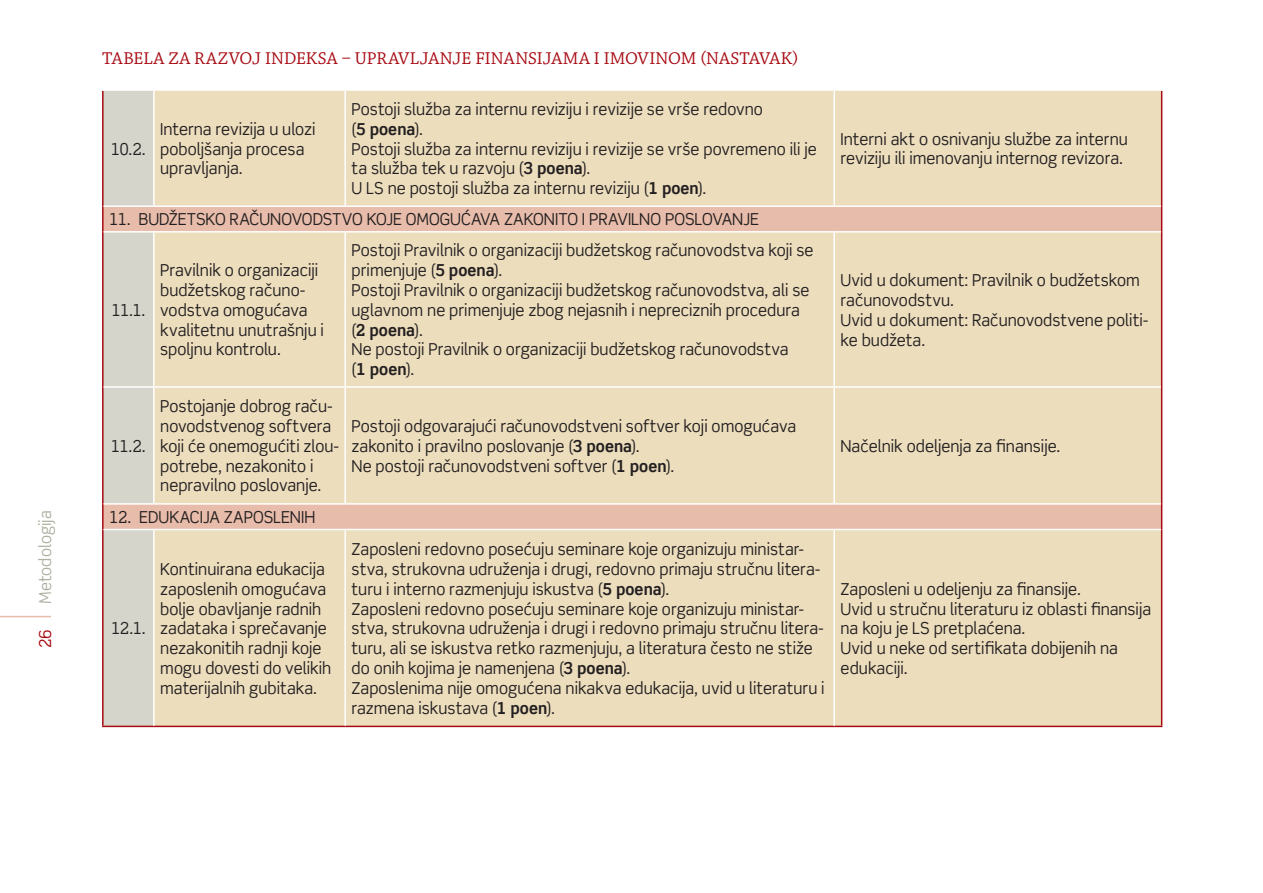
<style>
.page{position:relative;width:1263px;height:893px;background:#fff}
.page>*{position:absolute;margin:0;border:0;box-sizing:border-box;transform-origin:0 0}
.Naziv_priloga{font:18px "Chaparral Pro";letter-spacing:.005em;color:#a70a12}
._00_Normal{font:16.5px/19.8px "Scene";color:#231f20;scale:.95 1}
.t1{font:16.5px "Scene";color:#b0b0a1;scale:.95 1}
.t2{font:16.5px "Scene";color:#a70a12;scale:.95 1}
.s1{font-weight:700}
</style>
<div class="page">
<hr style="left:0;top:616px;width:51px;height:1px;background:#e8bcaa">
<div style="left:104px;top:91px;width:49px;height:635px;background:#d6d5cc"></div>
<div style="left:155px;top:91px;width:1006px;height:635px;background:#ecddbd"></div>
<svg style="left:104px;top:207px;width:1057px;height:322px;background:#ead7ba"></svg>
<hr style="left:102px;top:91px;width:2px;height:115px;background:#a70a12">
<hr style="left:1161px;top:91px;width:1px;height:115px;background:#a70a12">
<hr style="left:102px;top:206px;width:2px;height:26px;background:#a70a12">
<svg style="left:1161px;top:206px;width:1px;height:26px"></svg>
<hr style="left:102px;top:232px;width:2px;height:155px;background:#a70a12">
<hr style="left:1161px;top:232px;width:1px;height:155px;background:#a70a12">
<hr style="left:102px;top:387px;width:2px;height:117px;background:#a70a12">
<hr style="left:1161px;top:387px;width:1px;height:117px;background:#a70a12">
<hr style="left:102px;top:504px;width:2px;height:25px;background:#a70a12">
<svg style="left:1161px;top:504px;width:1px;height:25px"></svg>
<hr style="left:102px;top:529px;width:2px;height:197px;background:#a70a12">
<hr style="left:1161px;top:529px;width:1px;height:197px;background:#a70a12">
<hr style="left:102px;top:726px;width:52px;height:1px;background:#a70a12">
<hr style="left:154px;top:726px;width:191px;height:1px;background:#a70a12">
<hr style="left:345px;top:726px;width:489px;height:1px;background:#a70a12">
<hr style="left:834px;top:726px;width:328px;height:1px;background:#a70a12">
<hr style="left:344px;top:91px;width:2px;height:114px;background:#fff">
<hr style="left:833px;top:91px;width:2px;height:114px;background:#fff">
<hr style="left:104px;top:205px;width:50px;height:2px;background:#fff">
<hr style="left:154px;top:205px;width:191px;height:2px;background:#fff">
<hr style="left:345px;top:205px;width:489px;height:2px;background:#fff">
<hr style="left:834px;top:205px;width:327px;height:2px;background:#fff">
<hr style="left:104px;top:231px;width:50px;height:2px;background:#fff">
<hr style="left:154px;top:231px;width:191px;height:2px;background:#fff">
<hr style="left:153px;top:233px;width:2px;height:153px;background:#fff">
<hr style="left:345px;top:231px;width:489px;height:2px;background:#fff">
<hr style="left:344px;top:233px;width:2px;height:153px;background:#fff">
<hr style="left:834px;top:231px;width:327px;height:2px;background:#fff">
<hr style="left:833px;top:233px;width:2px;height:153px;background:#fff">
<hr style="left:104px;top:386px;width:50px;height:2px;background:#fff">
<hr style="left:154px;top:386px;width:191px;height:2px;background:#fff">
<hr style="left:153px;top:388px;width:2px;height:115px;background:#fff">
<hr style="left:345px;top:386px;width:489px;height:2px;background:#fff">
<hr style="left:344px;top:388px;width:2px;height:115px;background:#fff">
<hr style="left:834px;top:386px;width:327px;height:2px;background:#fff">
<hr style="left:833px;top:388px;width:2px;height:115px;background:#fff">
<hr style="left:104px;top:503px;width:50px;height:2px;background:#fff">
<hr style="left:154px;top:503px;width:191px;height:2px;background:#fff">
<hr style="left:345px;top:503px;width:489px;height:2px;background:#fff">
<hr style="left:834px;top:503px;width:327px;height:2px;background:#fff">
<hr style="left:104px;top:529px;width:50px;height:1px;background:#fff">
<hr style="left:154px;top:529px;width:191px;height:1px;background:#fff">
<hr style="left:345px;top:529px;width:489px;height:1px;background:#fff">
<hr style="left:344px;top:530px;width:2px;height:196px;background:#fff">
<hr style="left:834px;top:529px;width:327px;height:1px;background:#fff">
<hr style="left:833px;top:530px;width:2px;height:196px;background:#fff">
<p class="t1" style="left:35px;top:604px;width:100px;rotate:-90deg">Metodologija</p>
<p class="t2" style="left:35px;top:648px;width:21px;rotate:-90deg">26</p>
<p class="Naziv_priloga" style="left:102px;top:49px;width:698px">TABELA ZA RAZVOJ INDEKSA – UPRAVLJANJE FINANSIJAMA I IMOVINOM (NASTAVAK)</p>
<p class="_00_Normal" style="left:111px;top:139px;width:38px">10.2.</p>
<p class="_00_Normal" style="left:160px;top:119px;width:165px">Interna revizija u ulozi poboljšanja procesa upravljanja.</p>
<p class="_00_Normal" style="left:352px;top:99px;width:435px">Postoji služba za internu reviziju i revizije se vrše redovno (<span class="s1">5 poena</span>).</p>
<p class="_00_Normal" style="left:352px;top:139px;width:491px">Postoji služba za internu reviziju i revizije se vrše povremeno ili je ta služba tek u razvoju (<span class="s1">3 poena</span>).</p>
<p class="_00_Normal" style="left:352px;top:178px;width:375px">U LS ne postoji služba za internu reviziju (<span class="s1">1 poen</span>).</p>
<p class="_00_Normal" style="left:109px;top:210px;width:686px">11. BUDŽETSKO RAČUNOVODSTVO KOJE OMOGUĆAVA ZAKONITO I PRAVILNO POSLOVANJE</p>
<p class="_00_Normal" style="left:111px;top:300px;width:37px">11.1.</p>
<p class="_00_Normal" style="left:111px;top:436px;width:38px">11.2.</p>
<p class="_00_Normal" style="left:160px;top:261px;width:174px">Pravilnik o organizaciji budžetskog računo&shy;vodstva omogućava kvalitetnu unutrašnju i spoljnu kontrolu.</p>
<p class="_00_Normal" style="left:160px;top:397px;width:189px">Postojanje dobrog raču&shy;novodstvenog softvera koji će onemogućiti zlou&shy;potrebe, nezakonito i nepravilno poslovanje.</p>
<p class="_00_Normal" style="left:109px;top:507px;width:218px">12. EDUKACIJA ZAPOSLENIH</p>
<p class="_00_Normal" style="left:111px;top:619px;width:38px">12.1.</p>
<p class="_00_Normal" style="left:160px;top:559px;width:182px">Kontinuirana edukacija zaposlenih omogućava bolje obavljanje radnih zadataka i sprečavanje nezakonitih radnji koje mogu dovesti do velikih materijalnih gubitaka.</p>
<p class="_00_Normal" style="left:352px;top:241px;width:488px">Postoji Pravilnik o organizaciji budžetskog računovodstva koji se primenjuje (<span class="s1">5 poena</span>).</p>
<p class="_00_Normal" style="left:352px;top:280px;width:483px">Postoji Pravilnik o organizaciji budžetskog računovodstva, ali se uglavnom ne primenjuje zbog nejasnih i nepreciznih procedura (<span class="s1">2 poena</span>).</p>
<p class="_00_Normal" style="left:352px;top:340px;width:462px">Ne postoji Pravilnik o organizaciji budžetskog računovodstva (<span class="s1">1 poen</span>).</p>
<p class="_00_Normal" style="left:352px;top:416px;width:470px">Postoji odgovarajući računovodstveni softver koji omogućava zakonito i pravilno poslovanje (<span class="s1">3 poena</span>).</p>
<p class="_00_Normal" style="left:352px;top:456px;width:341px">Ne postoji računovodstveni softver (<span class="s1">1 poen</span>).</p>
<p class="_00_Normal" style="left:352px;top:539px;width:495px">Zaposleni redovno posećuju seminare koje organizuju ministar&shy;stva, strukovna udruženja i drugi, redovno primaju stručnu litera&shy;turu i interno razmenjuju iskustva (<span class="s1">5 poena</span>).</p>
<p class="_00_Normal" style="left:352px;top:599px;width:498px">Zaposleni redovno posećuju seminare koje organizuju ministar&shy;stva, strukovna udruženja i drugi i redovno primaju stručnu litera&shy;turu, ali se iskustva retko razmenjuju, a literatura često ne stiže do onih kojima je namenjena (<span class="s1">3 poena</span>).</p>
<p class="_00_Normal" style="left:352px;top:678px;width:499px">Zaposlenima nije omogućena nikakva edukacija, uvid u literaturu i razmena iskustava (<span class="s1">1 poen</span>).</p>
<p class="_00_Normal" style="left:841px;top:129px;width:304px">Interni akt o osnivanju službe za internu reviziju ili imenovanju internog revizora.</p>
<p class="_00_Normal" style="left:841px;top:270px;width:316px">Uvid u dokument: Pravilnik o budžetskom računovodstvu.</p>
<p class="_00_Normal" style="left:841px;top:310px;width:325px">Uvid u dokument: Računovodstvene politi&shy;ke budžeta.</p>
<p class="_00_Normal" style="left:841px;top:436px;width:233px">Načelnik odeljenja za finansije.</p>
<p class="_00_Normal" style="left:841px;top:579px;width:254px">Zaposleni u odeljenju za finansije.</p>
<p class="_00_Normal" style="left:841px;top:599px;width:328px">Uvid u stručnu literaturu iz oblasti finansija na koju je LS pretplaćena.</p>
<p class="_00_Normal" style="left:841px;top:638px;width:293px">Uvid u neke od sertifikata dobijenih na edukaciji.</p>
</div>
